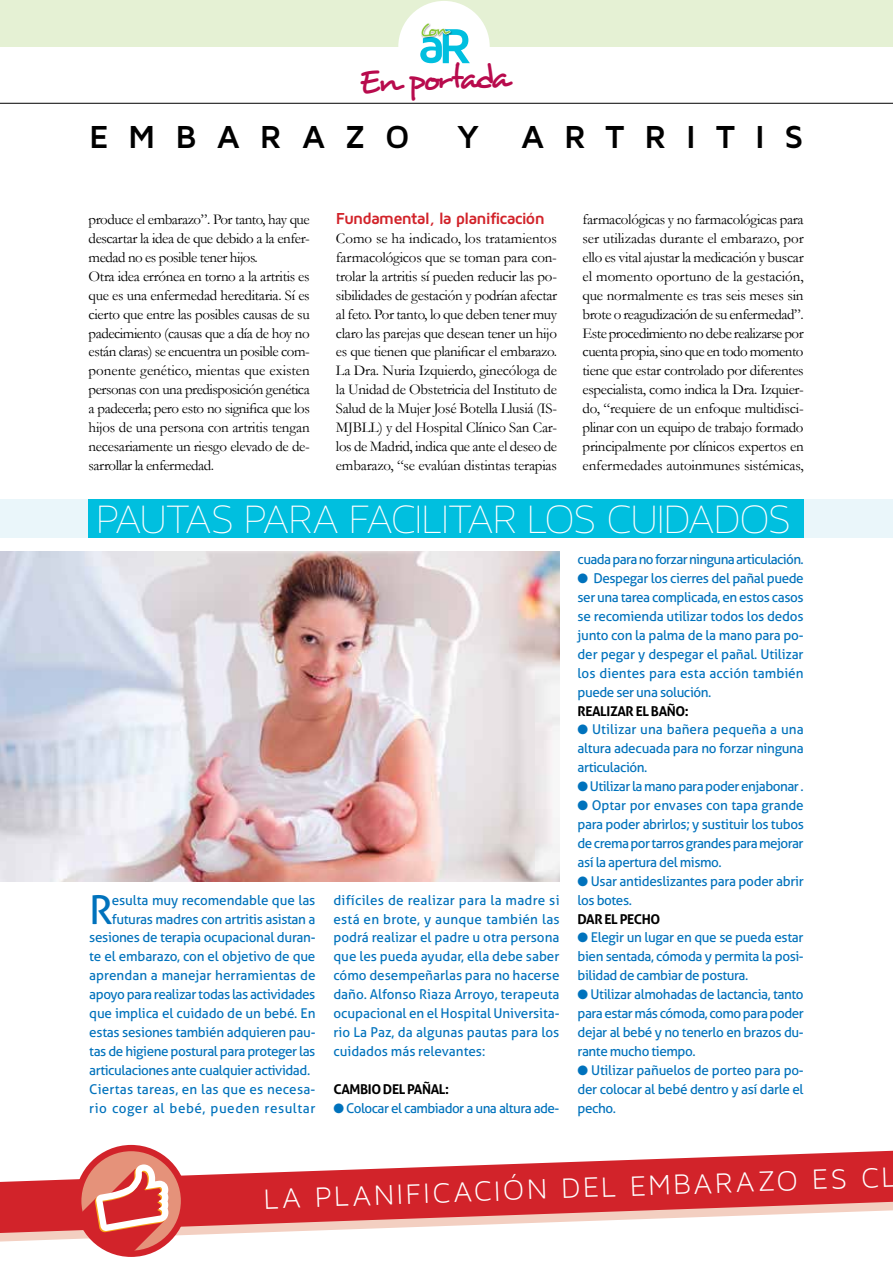
<style>
.page{position:relative;width:893px;height:1263px;background:#fff}
.page>*{position:absolute;margin:0;border:0;box-sizing:border-box;transform-origin:0 0}
.t1{font:44.1px "Maven Pro Light 200";letter-spacing:-.025em;color:#fff}
.t2{font:39.75px "Aller";color:#0072bc}
.t3{font:33.75px "Desyrel";color:#b80b4d}
.t4{font:700 33px "Maven Pro";letter-spacing:.61em;color:#000}
.t5{font:30px "Maven Pro Light 300";color:#fff}
.t6{font:700 16.5px "Maven Pro";letter-spacing:-.06em;color:#d2232a}
.t7{font:15px/18.9px "Garamond";letter-spacing:-.025em;color:#000;text-align:justify}
.t8{font:13.5px/18.9px "Aller";letter-spacing:-.025em;color:#0072bc;text-align:justify}
.t9{font:700 13.5px "Aller";letter-spacing:-.03em;color:#000}
.t10{font:13.5px "Aller";letter-spacing:-.045em;color:#0072bc}
.t11{font:13.5px "Aller";letter-spacing:.015em;color:#0072bc}
.t12{font:13.5px "Aller";color:#0072bc}
.t13{font:13.5px "Aller";letter-spacing:.04em;color:#0072bc}
.t14{font:13.5px "Aller";letter-spacing:-.005em;color:#0072bc}
</style>
<div class="page">
<img style="left:0;top:551px;width:560px;height:331px">
<div style="left:0;top:0;width:893px;height:47px;background:#e5f1d4"></div>
<div style="left:398px;top:1px;width:92px;height:91px;background:#fff;border-radius:50%"></div>
<svg style="left:420px;top:6px;width:50px;height:57px"></svg>
<hr style="left:0;top:103px;width:893px;height:1px;background:#000">
<svg style="left:0;top:1233px;width:240px;height:8px"></svg>
<svg style="left:0;top:1151px;width:893px;height:82px;fill:#d2232a"></svg>
<div style="left:75px;top:1145px;width:112px;height:112px;background:#d2232a;border-radius:50%"></div>
<div style="left:81px;top:1151px;width:100px;height:99px;background:#e5927a;border-radius:50%"></div>
<svg style="left:79px;top:1164px;width:89px;height:92px"></svg>
<div style="left:0;top:500px;width:893px;height:38px;background:#eaf6fa"></div>
<div style="left:89px;top:500px;width:715px;height:38px;background:#00bfdf"></div>
<svg style="left:632px;top:1174px;width:58px;height:22px"></svg>
<h3 class="t3" style="left:357px;top:60px;width:153px;rotate:-2deg">En portada</h3>
<h3 class="t4" style="left:89px;top:115px;width:165px">E MBARA</h3>
<h3 class="t4" style="left:345px;top:115px;width:66px">Z O</h3>
<h3 class="t4" style="left:457px;top:115px;width:24px">Y</h3>
<h3 class="t4" style="left:521px;top:115px;width:33px">AR</h3>
<h3 class="t4" style="left:605px;top:115px;width:200px">TR ITIS</h3>
<p class="t7" style="left:89px;top:210px;width:223px;text-align:left">produce el embarazo”. Por tanto, hay que descartar la idea de que debido a la enfer&shy;medad no es posible tener hijos.<br>Otra idea errónea en torno a la artritis es que es una enfermedad hereditaria. Sí es cierto que entre las posibles causas de su padecimiento (causas que a día de hoy no están claras) se encuentra un posible com&shy;ponente genético, mientas que existen personas con una predisposición genética a padecerla; pero esto no significa que los hijos de una persona con artritis tengan necesariamente un riesgo elevado de de&shy;sarrollar la enfermedad.</p>
<p class="t6" style="left:336px;top:208px;width:210px">Fundamental, la planificación</p>
<p class="t7" style="left:336px;top:229px;width:223px">Como se ha indicado, los tratamientos farmacológicos que se toman para con&shy;trolar la artritis sí pueden reducir las po&shy;sibilidades de gestación y podrían afectar al feto. Por tanto, lo que deben tener muy claro las parejas que desean tener un hijo es que tienen que planificar el embarazo.<br>La Dra. Nuria Izquierdo, ginecóloga de la Unidad de Obstetricia del Instituto de Salud de la Mujer José Botella Llusiá (IS-MJBLL) y del Hospital Clínico San Car&shy;los de Madrid, indica que ante el deseo de embarazo, “se evalúan distintas terapias</p>
<p class="t7" style="left:583px;top:210px;width:223px">farmacológicas y no farmacológicas para ser utilizadas durante el embarazo, por ello es vital ajustar la medicación y buscar el momento oportuno de la gestación, que normalmente es tras seis meses sin brote o reagudización de su enfermedad”.<br>Este procedimiento no debe realizarse por cuenta propia, sino que en todo momento tiene que estar controlado por diferentes especialista, como indica la Dra. Izquier&shy;do, “requiere de un enfoque multidisci&shy;plinar con un equipo de trabajo formado principalmente por clínicos expertos en enfermedades autoinmunes sistémicas,</p>
<h1 class="t1" style="left:96px;top:495px;width:696px">PAUTAS PARA FACILITAR LOS CUIDADOS</h1>
<h2 class="t2" style="left:89px;top:885px;width:25px">R</h2>
<p class="t14" style="left:112px;top:891px;width:205px">esulta muy recomendable que las</p>
<p class="t8" style="left:112px;top:909px;width:205px">futuras madres con artritis asistan a</p>
<p class="t8" style="left:89px;top:928px;width:228px">sesiones de terapia ocupacional duran-</p>
<p class="t8" style="left:89px;top:947px;width:228px">te el embarazo, con el objetivo de que</p>
<p class="t12" style="left:89px;top:967px;width:228px">aprendan a manejar herramientas de</p>
<p class="t8" style="left:89px;top:985px;width:228px">apoyo para realizar todas las actividades</p>
<p class="t8" style="left:89px;top:1004px;width:228px">que implica el cuidado de un bebé. En</p>
<p class="t8" style="left:89px;top:1023px;width:228px">estas sesiones también adquieren pau-</p>
<p class="t8" style="left:89px;top:1041px;width:228px">tas de higiene postural para proteger las</p>
<p class="t8" style="left:89px;top:1060px;width:222px">articulaciones ante cualquier actividad.</p>
<p class="t11" style="left:89px;top:1080px;width:228px">Ciertas tareas, en las que es necesa-</p>
<p class="t13" style="left:89px;top:1099px;width:228px">rio coger al bebé, pueden resultar</p>
<p class="t8" style="left:333px;top:890px;width:228px">difíciles de realizar para la madre si está en brote, y aunque también las podrá realizar el padre u otra persona que les pueda ayudar, ella debe saber cómo desempeñarlas para no hacerse daño. Alfonso Riaza Arroyo, terapeuta ocupacional en el Hospital Universita&shy;rio La Paz, da algunas pautas para los cuidados más relevantes:</p>
<p class="t9" style="left:333px;top:1080px;width:117px">CAMBIO DEL PAÑAL:</p>
<p class="t8" style="left:333px;top:1098px;width:227px">● Colocar el cambiador a una altura ade-</p>
<p class="t10" style="left:578px;top:551px;width:228px">cuada para no forzar ninguna articulación.</p>
<p class="t8" style="left:578px;top:569px;width:228px">● Despegar los cierres del pañal puede ser una tarea complicada, en estos casos se recomienda utilizar todos los dedos junto con la palma de la mano para po&shy;der pegar y despegar el pañal. Utilizar los dientes para esta acción también puede ser una solución.</p>
<p class="t9" style="left:578px;top:702px;width:113px">REALIZAR EL BAÑO:</p>
<p class="t8" style="left:578px;top:720px;width:228px">● Utilizar una bañera pequeña a una altura adecuada para no forzar ninguna articulación.</p>
<p class="t8" style="left:578px;top:777px;width:228px">● Utilizar la mano para poder enjabonar .</p>
<p class="t8" style="left:578px;top:796px;width:228px">● Optar por envases con tapa grande para poder abrirlos; y sustituir los tubos de crema por tarros grandes para mejorar así la apertura del mismo.</p>
<p class="t8" style="left:578px;top:871px;width:228px">● Usar antideslizantes para poder abrir los botes.</p>
<p class="t9" style="left:578px;top:910px;width:84px">DAR EL PECHO</p>
<p class="t8" style="left:578px;top:928px;width:228px">● Elegir un lugar en que se pueda estar bien sentada, cómoda y permita la posi&shy;bilidad de cambiar de postura.</p>
<p class="t8" style="left:578px;top:985px;width:228px">● Utilizar almohadas de lactancia, tanto para estar más cómoda, como para poder dejar al bebé y no tenerlo en brazos du&shy;rante mucho tiempo.</p>
<p class="t8" style="left:578px;top:1060px;width:228px">● Utilizar pañuelos de porteo para po&shy;der colocar al bebé dentro y así darle el pecho.</p>
<h3 class="t5" style="left:263px;top:1182px;width:337px;rotate:-2deg">La pl anif icación del</h3>
<h3 class="t5" style="left:693px;top:1167px;width:196px;rotate:-2deg">ar azo es cl</h3>
</div>
